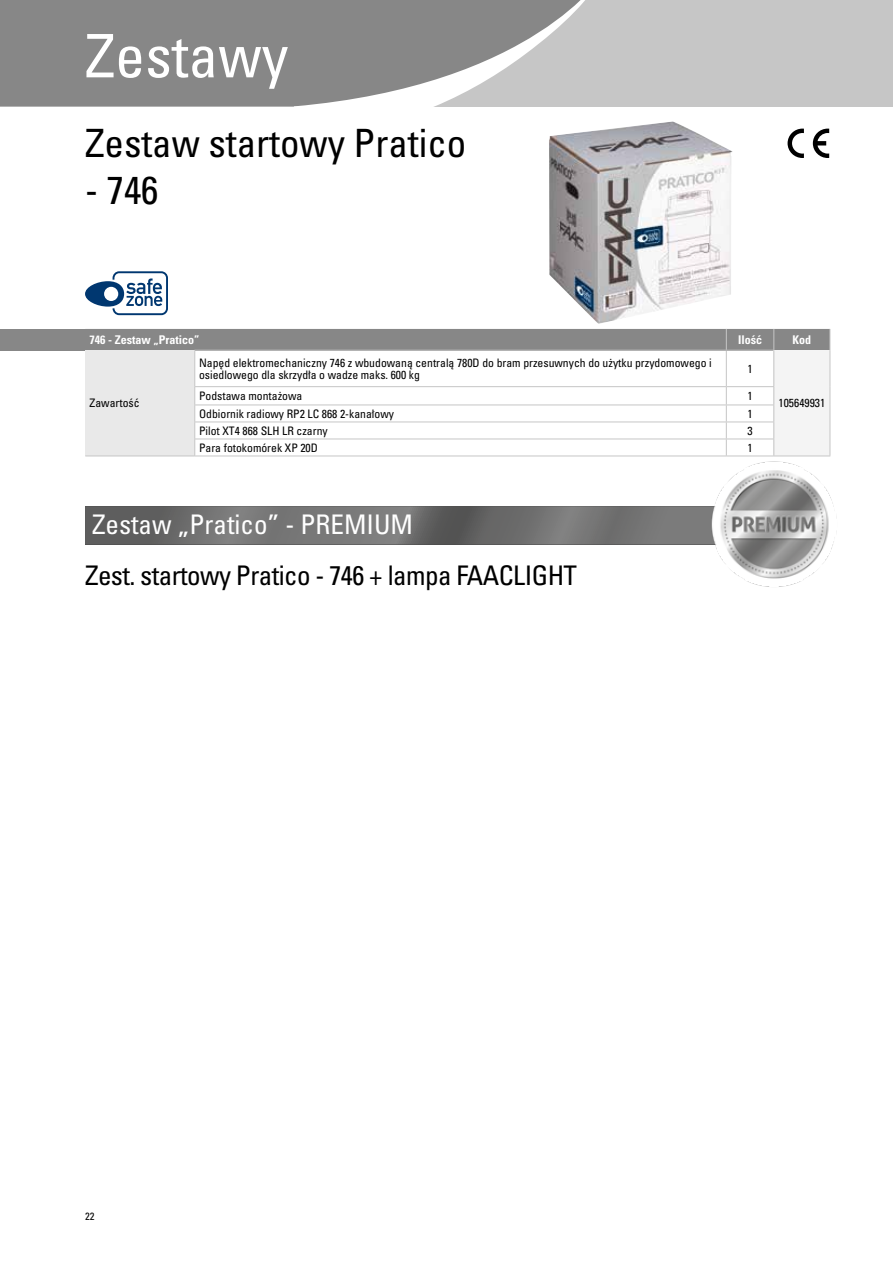
<style>
.page{position:relative;width:893px;height:1263px;background:#fff}
.page>*{position:absolute;margin:0;border:0;box-sizing:border-box;transform-origin:0 0}
.t1{font:60px "Univers CE 57 Condensed";color:#fff}
.t2{font:39px "Univers CE 57 Condensed";color:#000}
.t3{font:27px "Univers CE 57 Condensed";letter-spacing:-.02em;color:#000}
.t4{font:27px "Univers CE 57 Condensed";color:#fff}
.t5{font:12px "Univers CE 67 Condensed Bold";color:#fff}
.t6{font:11.7px/12px "Univers CE 57 Condensed";color:#000}
.t7{font:10.5px "Univers CE 57 Condensed";color:#000}
</style>
<div class="page">
<div style="left:0;top:0;width:893px;height:106px;background:#c6c6c6"></div>
<div style="left:0;top:0;width:293px;height:106px;background:#878787"></div>
<svg style="left:293px;top:0;width:310px;height:107px"></svg>
<img style="left:549px;top:121px;width:183px;height:203px">
<div style="left:113px;top:271px;width:55px;height:44px;border:2px solid #003770;border-radius:6px"></div>
<svg style="left:85px;top:278px;width:77px;height:29px"></svg>
<svg style="left:788px;top:129px;width:41px;height:29px"></svg>
<svg style="left:85px;top:506px;width:616px;height:38px;background:#6f6f6f"></svg>
<img style="left:701px;top:461px;width:136px;height:126px">
<div style="left:0;top:329px;width:829px;height:21px;background:#878787"></div>
<div style="left:85px;top:350px;width:110px;height:106px;background:#e9e9e9"></div>
<div style="left:774px;top:350px;width:56px;height:106px;background:#f4f4f4"></div>
<hr style="left:726px;top:405px;width:48px;height:1px;background:#c6c6c6">
<hr style="left:726px;top:422px;width:48px;height:1px;background:#c6c6c6">
<hr style="left:726px;top:439px;width:48px;height:1px;background:#c6c6c6">
<hr style="left:85px;top:456px;width:110px;height:1px;background:#c6c6c6">
<hr style="left:726px;top:456px;width:48px;height:1px;background:#c6c6c6">
<hr style="left:774px;top:456px;width:56px;height:1px;background:#c6c6c6">
<svg style="left:195px;top:329px;width:636px;height:21px"></svg>
<hr style="left:194px;top:350px;width:532px;height:1px;background:#c6c6c6">
<hr style="left:194px;top:351px;width:1px;height:35px;background:#c6c6c6">
<hr style="left:726px;top:350px;width:48px;height:1px;background:#c6c6c6">
<hr style="left:726px;top:351px;width:1px;height:35px;background:#c6c6c6">
<hr style="left:773px;top:351px;width:1px;height:35px;background:#c6c6c6">
<hr style="left:830px;top:350px;width:1px;height:37px;background:#c6c6c6">
<hr style="left:194px;top:386px;width:532px;height:1px;background:#c6c6c6">
<svg style="left:194px;top:387px;width:1px;height:69px"></svg>
<svg style="left:726px;top:387px;width:1px;height:69px"></svg>
<svg style="left:773px;top:387px;width:1px;height:69px"></svg>
<svg style="left:830px;top:387px;width:1px;height:69px"></svg>
<hr style="left:194px;top:405px;width:532px;height:1px;background:#c6c6c6">
<hr style="left:194px;top:422px;width:532px;height:1px;background:#c6c6c6">
<hr style="left:194px;top:439px;width:532px;height:1px;background:#c6c6c6">
<hr style="left:195px;top:456px;width:531px;height:1px;background:#c6c6c6">
<hr style="left:726px;top:386px;width:48px;height:1px;background:#c6c6c6">
<h1 class="t1" style="left:85px;top:22px;width:205px">Zestawy</h1>
<h2 class="t2" style="left:85px;top:121px;width:383px">Zestaw startowy Pratico</h2>
<h2 class="t2" style="left:85px;top:168px;width:75px">- 746</h2>
<p class="t5" style="left:90px;top:333px;width:111px">746 - Zestaw „Pratico”</p>
<p class="t5" style="left:738px;top:333px;width:25px">Ilość</p>
<p class="t5" style="left:793px;top:333px;width:20px">Kod</p>
<p class="t6" style="left:90px;top:397px;width:52px">Zawartość</p>
<p class="t6" style="left:199px;top:357px;width:514px">Napęd elektromechaniczny 746 z wbudowaną centralą 780D do bram przesuwnych do użytku przydomowego i osiedlowego dla skrzydła o wadze maks. 600 kg</p>
<p class="t6" style="left:747px;top:363px;width:7px">1</p>
<p class="t6" style="left:199px;top:390px;width:105px">Podstawa montażowa</p>
<p class="t6" style="left:747px;top:390px;width:7px">1</p>
<p class="t6" style="left:199px;top:408px;width:196px">Odbiornik radiowy RP2 LC 868 2-kanałowy</p>
<p class="t6" style="left:747px;top:408px;width:7px">1</p>
<p class="t6" style="left:199px;top:425px;width:130px">Pilot XT4 868 SLH LR czarny</p>
<p class="t6" style="left:747px;top:425px;width:7px">3</p>
<p class="t6" style="left:199px;top:442px;width:120px">Para fotokomórek XP 20D</p>
<p class="t6" style="left:747px;top:442px;width:7px">1</p>
<h3 class="t4" style="left:92px;top:509px;width:322px">Zestaw „Pratico” - PREMIUM</h3>
<h3 class="t3" style="left:85px;top:560px;width:494px">Zest. startowy Pratico - 746 + lampa FAACLIGHT</h3>
<p class="t6" style="left:778px;top:397px;width:48px">105649931</p>
<p class="t7" style="left:85px;top:1210px;width:11px">22</p>
</div>
